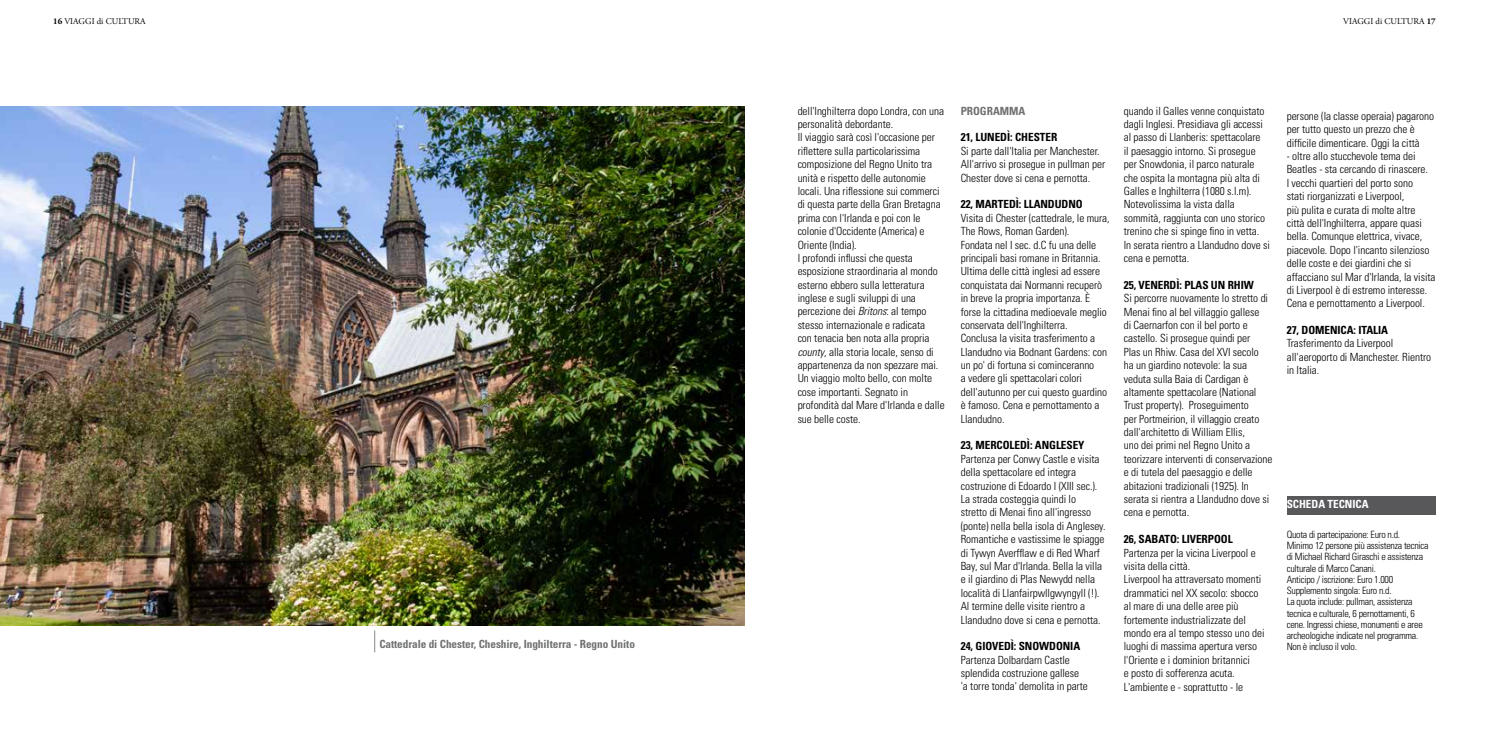
<style>
.page{position:relative;width:1489px;height:745px;background:#fff}
.page>*{position:absolute;margin:0;border:0;box-sizing:border-box;transform-origin:0 0}
.t1{font:300 condensed 11.25px/13.4px "Univers LT Std";letter-spacing:-.005em;color:#000}
.t2{font:700 condensed 11.25px "Univers LT Std";letter-spacing:-.005em;color:#000}
.t3{font:700 condensed 11.25px "Univers LT Std";letter-spacing:-.005em;color:#707172}
.t4{font:700 condensed 11.25px "Univers LT Std";letter-spacing:-.005em;color:#fff}
.t5{font:300 condensed 10px/11.2px "Univers LT Std";letter-spacing:-.025em;color:#000}
.t6{font:8.75px "Adobe Garamond Pro";color:#000}
.s1{font-weight:700}
.s2{font-style:italic}
</style>
<div class="page">
<svg style="left:374px;top:630px;width:1px;height:21px"></svg>
<div style="left:1286px;top:496px;width:149px;height:18px;background:#58585a"></div>
<img style="left:0;top:106px;width:744px;height:519px">
<p class="t6" style="left:53px;top:16px;width:94px"><span class="s1">16</span> VIAGGI di CULTURA</p>
<p class="t6" style="left:1342px;top:16px;width:94px">VIAGGI di CULTURA <span class="s1">17</span></p>
<p class="t3" style="left:379px;top:636px;width:257px">Cattedrale di Chester, Cheshire, Inghilterra - Regno Unito</p>
<p class="t1" style="left:797px;top:104px;width:148px">dell'Inghilterra dopo Londra, con una personalità debordante.<br>Il viaggio sarà così l'occasione per riflettere sulla particolarissima composizione del Regno Unito tra unità e rispetto delle autonomie locali. Una riflessione sui commerci di questa parte della Gran Bretagna prima con l'Irlanda e poi con le colonie d'Occidente (America) e<br>Oriente (India).<br>I profondi influssi che questa esposizione straordinaria al mondo esterno ebbero sulla letteratura inglese e sugli sviluppi di una percezione dei <span class="s2">Britons</span>: al tempo stesso internazionale e radicata<br>con tenacia ben nota alla propria <span class="s2">county</span>, alla storia locale, senso di appartenenza da non spezzare mai.<br>Un viaggio molto bello, con molte cose importanti. Segnato in profondità dal Mare d'Irlanda e dalle sue belle coste.</p>
<p class="t3" style="left:960px;top:104px;width:66px">PROGRAMMA</p>
<p class="t2" style="left:960px;top:130px;width:98px">21, LUNEDÌ: CHESTER</p>
<p class="t1" style="left:960px;top:144px;width:146px">Si parte dall'Italia per Manchester.<br>All'arrivo si prosegue in pullman per<br>Chester dove si cena e pernotta.</p>
<p class="t2" style="left:960px;top:197px;width:123px">22, MARTEDÌ: LLANDUDNO</p>
<p class="t1" style="left:960px;top:211px;width:150px">Visita di Chester (cattedrale, le mura, The Rows, Roman Garden).<br>Fondata nel I sec. d.C fu una delle principali basi romane in Britannia.<br>Ultima delle città inglesi ad essere conquistata dai Normanni recuperò in breve la propria importanza. È forse la cittadina medioevale meglio conservata dell'Inghilterra.<br>Conclusa la visita trasferimento a Llandudno via Bodnant Gardens: con un po' di fortuna si cominceranno<br>a vedere gli spettacolari colori dell'autunno per cui questo guardino è famoso. Cena e pernottamento a Llandudno.</p>
<p class="t2" style="left:960px;top:438px;width:125px">23, MERCOLEDÌ: ANGLESEY</p>
<p class="t1" style="left:960px;top:452px;width:146px">Partenza per Conwy Castle e visita della spettacolare ed integra costruzione di Edoardo I (XIII sec.).<br>La strada costeggia quindi lo<br>stretto di Menai fino all'ingresso (ponte) nella bella isola di Anglesey.<br>Romantiche e vastissime le spiagge di Tywyn Averfflaw e di Red Wharf Bay, sul Mar d'Irlanda. Bella la villa e il giardino di Plas Newydd nella località di Llanfairpwllgwyngyll (!).<br>Al termine delle visite rientro a Llandudno dove si cena e pernotta.</p>
<p class="t2" style="left:960px;top:639px;width:121px">24, GIOVEDÌ: SNOWDONIA</p>
<p class="t1" style="left:960px;top:652px;width:128px">Partenza Dolbardarn Castle splendida costruzione gallese 'a torre tonda' demolita in parte</p>
<p class="t1" style="left:1123px;top:104px;width:148px">quando il Galles venne conquistato dagli Inglesi. Presidiava gli accessi al passo di Llanberis: spettacolare<br>il paesaggio intorno. Si prosegue per Snowdonia, il parco naturale che ospita la montagna più alta di Galles e Inghilterra (1080 s.l.m).<br>Notevolissima la vista dalla sommità, raggiunta con uno storico trenino che si spinge fino in vetta.<br>In serata rientro a Llandudno dove si cena e pernotta.</p>
<p class="t2" style="left:1123px;top:278px;width:131px">25, VENERDÌ: PLAS UN RHIW</p>
<p class="t1" style="left:1123px;top:291px;width:150px">Si percorre nuovamente lo stretto di Menai fino al bel villaggio gallese<br>di Caernarfon con il bel porto e castello. Si prosegue quindi per<br>Plas un Rhiw. Casa del XVI secolo<br>ha un giardino notevole: la sua veduta sulla Baia di Cardigan è altamente spettacolare (National Trust property). Proseguimento<br>per Portmeirion, il villaggio creato dall'architetto di William Ellis,<br>uno dei primi nel Regno Unito a teorizzare interventi di conservazione e di tutela del paesaggio e delle abitazioni tradizionali (1925). In serata si rientra a Llandudno dove si cena e pernotta.</p>
<p class="t2" style="left:1123px;top:532px;width:110px">26, SABATO: LIVERPOOL</p>
<p class="t1" style="left:1123px;top:545px;width:142px">Partenza per la vicina Liverpool e visita della città.<br>Liverpool ha attraversato momenti drammatici nel XX secolo: sbocco al mare di una delle aree più fortemente industrializzate del mondo era al tempo stesso uno dei luoghi di massima apertura verso l'Oriente e i dominion britannici<br>e posto di sofferenza acuta.<br>L'ambiente e - soprattutto - le</p>
<p class="t1" style="left:1286px;top:109px;width:149px">persone (la classe operaia) pagarono per tutto questo un prezzo che è difficile dimenticare. Oggi la città</p>
<p class="t1" style="left:1286px;top:149px;width:150px">- oltre allo stucchevole tema dei Beatles - sta cercando di rinascere.<br>I vecchi quartieri del porto sono<br>stati riorganizzati e Liverpool,<br>più pulita e curata di molte altre città dell'Inghilterra, appare quasi bella. Comunque elettrica, vivace, piacevole. Dopo l'incanto silenzioso delle coste e dei giardini che si affacciano sul Mar d'Irlanda, la visita di Liverpool è di estremo interesse.<br>Cena e pernottamento a Liverpool.</p>
<p class="t2" style="left:1286px;top:323px;width:103px">27, DOMENICA: ITALIA</p>
<p class="t1" style="left:1286px;top:336px;width:146px">Trasferimento da Liverpool all'aeroporto di Manchester. Rientro in Italia.</p>
<p class="t4" style="left:1286px;top:497px;width:83px">SCHEDA TECNICA</p>
<p class="t5" style="left:1286px;top:528px;width:143px">Quota di partecipazione: Euro n.d.<br>Minimo 12 persone più assistenza tecnica di Michael Richard Giraschi e assistenza culturale di Marco Canani.<br>Anticipo / iscrizione: Euro 1.000<br>Supplemento singola: Euro n.d.<br>La quota include: pullman, assistenza tecnica e culturale, 6 pernottamenti, 6 cene. Ingressi chiese, monumenti e aree archeologiche indicate nel programma.<br>Non è incluso il volo.</p>
</div>
